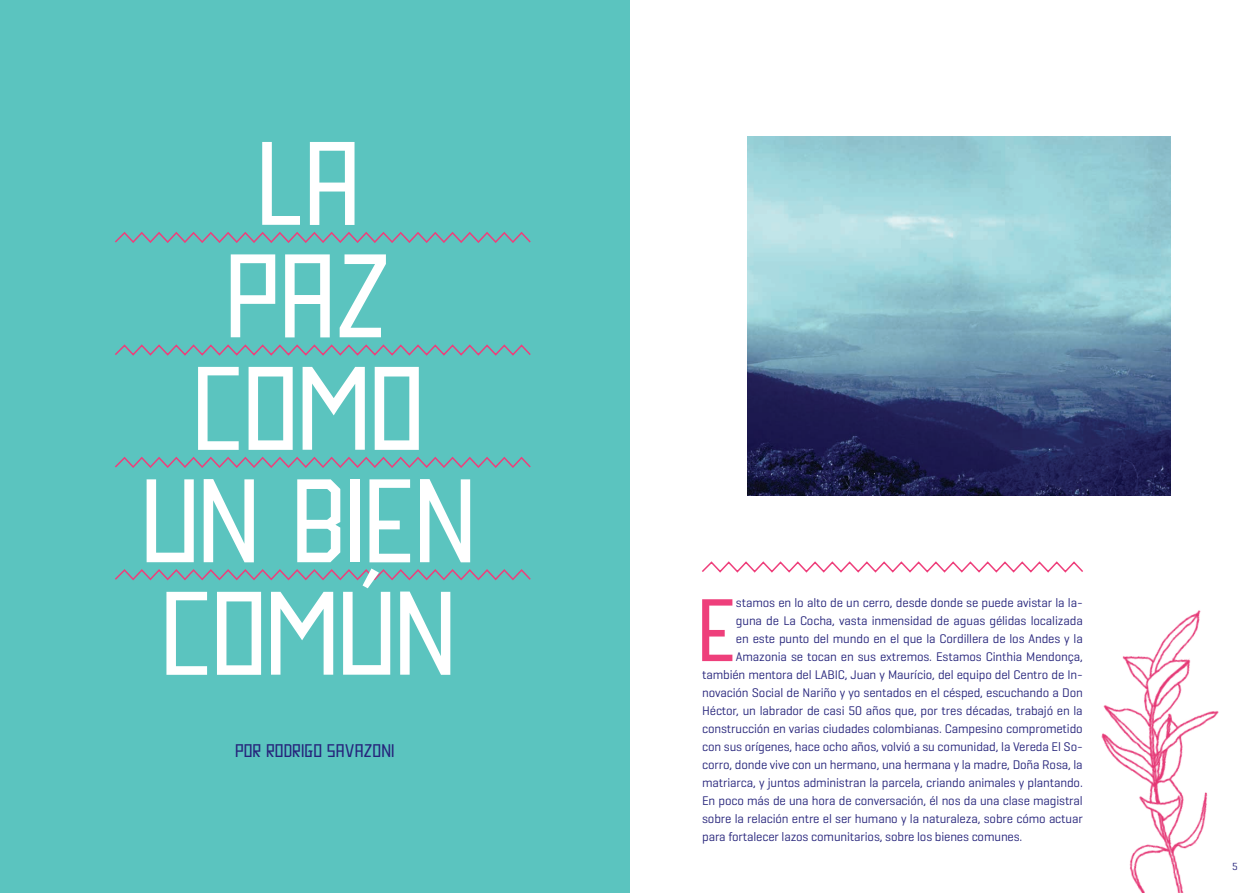
<style>
.page{position:relative;width:1259px;height:893px;background:#fff}
.page>*{position:absolute;margin:0;border:0;box-sizing:border-box;transform-origin:0 0}
.t1{font:135px/112.5px "Pastelaria";letter-spacing:-.015em;color:#fff;text-align:center}
.t2{font:100.65px "Pastelaria";color:#ee3f7b}
.t3{font:21px "Pastelaria";color:#26247b}
.t4{font:12.75px "Geogrotesque";letter-spacing:-.01em;color:#26247b}
.t5{font:10.5px "Geogrotesque";color:#26247b}
</style>
<div class="page">
<div style="left:0;top:0;width:629px;height:893px;background:#5bc4bf"></div>
<svg style="left:115px;top:456px;width:416px;height:12px"></svg>
<svg style="left:115px;top:344px;width:416px;height:12px"></svg>
<svg style="left:115px;top:232px;width:416px;height:11px"></svg>
<svg style="left:115px;top:569px;width:416px;height:12px"></svg>
<img style="left:1101px;top:610px;width:118px;height:283px">
<img style="left:747px;top:136px;width:423px;height:359px">
<svg style="left:702px;top:561px;width:381px;height:12px"></svg>
<h1 class="t1" style="left:141px;top:123px;width:337px">LA<br>PAZ<br>COMO<br>UN BIEN<br>COMÚN</h1>
<h3 class="t3" style="left:235px;top:740px;width:161px">POR RODRIGO SAVAZONI</h3>
<h2 class="t2" style="left:697px;top:577px;width:41px">E</h2>
<p class="t4" style="left:736px;top:595px;width:348px">stamos en lo alto de un cerro, desde donde se puede avistar la la-</p>
<p class="t4" style="left:736px;top:613px;width:348px">guna de La Cocha, vasta inmensidad de aguas gélidas localizada</p>
<p class="t4" style="left:736px;top:631px;width:348px">en este punto del mundo en el que la Cordillera de los Andes y la</p>
<p class="t4" style="left:736px;top:649px;width:348px">Amazonia se tocan en sus extremos. Estamos Cinthia Mendonça,</p>
<p class="t4" style="left:702px;top:667px;width:382px">también mentora del LABIC, Juan y Maurício, del equipo del Centro de In-</p>
<p class="t4" style="left:702px;top:685px;width:382px">novación Social de Nariño y yo sentados en el césped, escuchando a Don</p>
<p class="t4" style="left:702px;top:703px;width:382px">Héctor, un labrador de casi 50 años que, por tres décadas, trabajó en la</p>
<p class="t4" style="left:702px;top:721px;width:382px">construcción en varias ciudades colombianas. Campesino comprometido</p>
<p class="t4" style="left:702px;top:739px;width:382px">con sus orígenes, hace ocho años, volvió a su comunidad, la Vereda El So-</p>
<p class="t4" style="left:702px;top:757px;width:382px">corro, donde vive con un hermano, una hermana y la madre, Doña Rosa, la</p>
<p class="t4" style="left:702px;top:775px;width:382px">matriarca, y juntos administran la parcela, criando animales y plantando.</p>
<p class="t4" style="left:702px;top:793px;width:382px">En poco más de una hora de conversación, él nos da una clase magistral</p>
<p class="t4" style="left:702px;top:811px;width:382px">sobre la relación entre el ser humano y la naturaleza, sobre cómo actuar</p>
<p class="t4" style="left:702px;top:829px;width:322px">para fortalecer lazos comunitarios, sobre los bienes comunes.</p>
<p class="t5" style="left:1232px;top:860px;width:7px">5</p>
</div>
